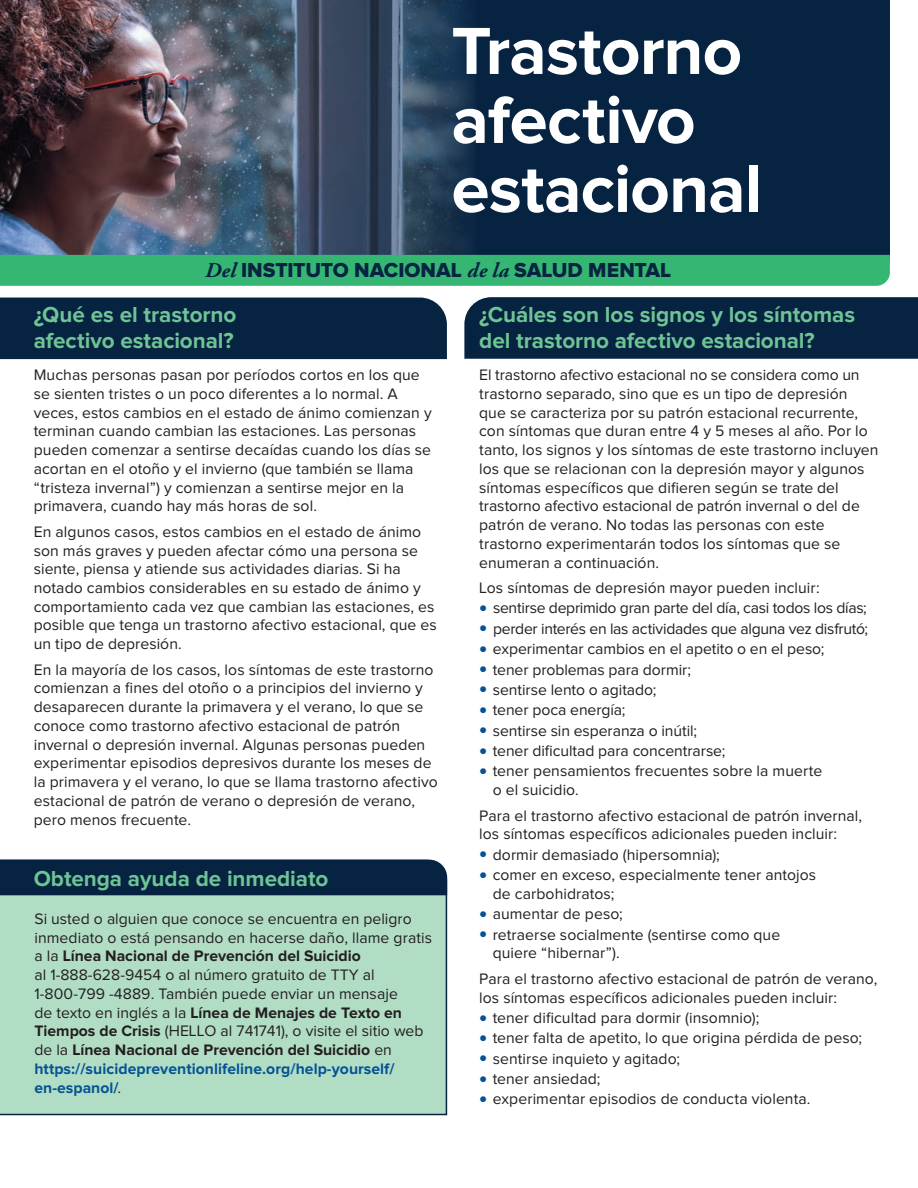
<style>
.page{position:relative;width:918px;height:1188px;background:#fff}
.page>*{position:absolute;margin:0;border:0;box-sizing:border-box;transform-origin:0 0}
.t1{font:700 69px/69px "Proxima Nova";letter-spacing:-.01em;color:#fff}
.t2{font:700 22.5px/25.5px "Proxima Nova";letter-spacing:-.005em;color:#6ec494}
.t3{font:21px "Proxima Nova Extrabld";color:#062341}
.t4{font:15.75px/18.8px "Proxima Nova";letter-spacing:.005em;color:#231f20}
.t5{font:15.75px "Proxima Nova";letter-spacing:-.02em;color:#231f20}
.s1{font-family:"Adobe Garamond Pro";font-weight:700;font-style:italic}
.s2{font-family:"Arial";font-size:13.5px;color:#055394}
.s3{font-weight:700}
.s4{font-weight:700;color:#055394}
</style>
<div class="page">
<div style="left:222px;top:0;width:668px;height:260px;background:#062341"></div>
<div style="left:464px;top:297px;width:454px;height:62px;background:#062341"></div>
<img style="left:0;top:0;width:475px;height:255px">
<div style="left:0;top:255px;width:890px;height:31px;background:#35b773"></div>
<div style="left:0;top:298px;width:447px;height:61px;background:#062341"></div>
<div style="left:0;top:859px;width:448px;height:257px;background:#b2ddc5"></div>
<div style="left:0;top:860px;width:447px;height:35px;background:#062341"></div>
<h1 class="t1" style="left:451px;top:19px;width:312px">Trastorno afectivo estacional</h1>
<p class="t3" style="left:205px;top:261px;width:468px"><span class="s1">Del</span> INSTITUTO NACIONAL <span class="s1">de la</span> SALUD MENTAL</p>
<h2 class="t2" style="left:34px;top:303px;width:204px">¿Qué es el trastorno afectivo estacional?</h2>
<p class="t4" style="left:34px;top:366px;width:400px">Muchas personas pasan por períodos cortos en los que se sienten tristes o un poco diferentes a lo normal. A veces, estos cambios en el estado de ánimo comienzan y terminan cuando cambian las estaciones. Las personas pueden comenzar a sentirse decaídas cuando los días se acortan en el otoño y el invierno (que también se llama “tristeza invernal”) y comienzan a sentirse mejor en la primavera, cuando hay más horas de sol.</p>
<p class="t4" style="left:34px;top:523px;width:404px">En algunos casos, estos cambios en el estado de ánimo son más graves y pueden afectar cómo una persona se siente, piensa y atiende sus actividades diarias. Si ha notado cambios considerables en su estado de ánimo y comportamiento cada vez que cambian las estaciones, es posible que tenga un trastorno afectivo estacional, que es un tipo de depresión.</p>
<p class="t4" style="left:34px;top:661px;width:406px">En la mayoría de los casos, los síntomas de este trastorno comienzan a fnes del otoño o a principios del invierno y desaparecen durante la primavera y el verano, lo que se conoce como trastorno afectivo estacional de patrón invernal o depresión invernal. Algunas personas pueden experimentar episodios depresivos durante los meses de la primavera y el verano, lo que se llama trastorno afectivo estacional de patrón de verano o depresión de verano, pero menos frecuente.</p>
<h2 class="t2" style="left:479px;top:303px;width:377px">¿Cuáles son los signos y los síntomas del trastorno afectivo estacional?</h2>
<p class="t4" style="left:479px;top:366px;width:401px">El trastorno afectivo estacional no se considera como un trastorno separado, sino que es un tipo de depresión<br>que se caracteriza por su patrón estacional recurrente, con síntomas que duran entre 4 y 5 meses al año. Por lo tanto, los signos y los síntomas de este trastorno incluyen los que se relacionan con la depresión mayor y algunos síntomas específcos que diferen según se trate del trastorno afectivo estacional de patrón invernal o del de patrón de verano. No todas las personas con este trastorno experimentarán todos los síntomas que se enumeran a continuación.</p>
<p class="t4" style="left:479px;top:579px;width:342px">Los síntomas de depresión mayor pueden incluir:</p>
<p class="t5" style="left:479px;top:601px;width:389px"><span class="s2">●</span> sentirse deprimido gran parte del día, casi todos los días;</p>
<p class="t5" style="left:479px;top:621px;width:390px"><span class="s2">●</span> perder interés en las actividades que alguna vez disfrutó;</p>
<p class="t4" style="left:479px;top:640px;width:347px"><span class="s2">●</span> experimentar cambios en el apetito o en el peso;</p>
<p class="t4" style="left:479px;top:661px;width:213px"><span class="s2">●</span> tener problemas para dormir;</p>
<p class="t4" style="left:479px;top:681px;width:179px"><span class="s2">●</span> sentirse lento o agitado;</p>
<p class="t4" style="left:479px;top:701px;width:148px"><span class="s2">●</span> tener poca energía;</p>
<p class="t4" style="left:479px;top:722px;width:219px"><span class="s2">●</span> sentirse sin esperanza o inútil;</p>
<p class="t4" style="left:479px;top:742px;width:248px"><span class="s2">●</span> tener difcultad para concentrarse;</p>
<p class="t4" style="left:493px;top:762px;width:331px;text-indent:-14px"><span class="s2">●</span> tener pensamientos frecuentes sobre la muerte o el suicidio.</p>
<p class="t4" style="left:479px;top:807px;width:384px">Para el trastorno afectivo estacional de patrón invernal, los síntomas específcos adicionales pueden incluir:</p>
<p class="t4" style="left:479px;top:846px;width:242px"><span class="s2">●</span> dormir demasiado (hipersomnia);</p>
<p class="t4" style="left:493px;top:866px;width:325px;text-indent:-14px"><span class="s2">●</span> comer en exceso, especialmente tener antojos de carbohidratos;</p>
<p class="t4" style="left:479px;top:905px;width:145px"><span class="s2">●</span> aumentar de peso;</p>
<p class="t4" style="left:493px;top:926px;width:289px;text-indent:-14px"><span class="s2">●</span> retraerse socialmente (sentirse como que quiere “hibernar”).</p>
<p class="t4" style="left:479px;top:970px;width:400px">Para el trastorno afectivo estacional de patrón de verano, los síntomas específcos adicionales pueden incluir:</p>
<p class="t4" style="left:479px;top:1009px;width:282px"><span class="s2">●</span> tener difcultad para dormir (insomnio);</p>
<p class="t4" style="left:479px;top:1029px;width:384px"><span class="s2">●</span> tener falta de apetito, lo que origina pérdida de peso;</p>
<p class="t4" style="left:479px;top:1050px;width:202px"><span class="s2">●</span> sentirse inquieto y agitado;</p>
<p class="t4" style="left:479px;top:1070px;width:123px"><span class="s2">●</span> tener ansiedad;</p>
<p class="t4" style="left:479px;top:1091px;width:333px"><span class="s2">●</span> experimentar episodios de conducta violenta.</p>
<h2 class="t2" style="left:34px;top:867px;width:296px">Obtenga ayuda de inmediato</h2>
<p class="t4" style="left:34px;top:910px;width:399px">Si usted o alguien que conoce se encuentra en peligro inmediato o está pensando en hacerse daño, llame gratis a la <span class="s3">Línea Nacional de Prevención del Suicidio<br></span>al 1-888-628-9454 o al número gratuito de TTY al 1-800-799 -4889. También puede enviar un mensaje<br>de texto en inglés a la <span class="s3">Línea de Menajes de Texto en Tiempos de Crisis</span> (HELLO al 741741), o visite el sitio web de la <span class="s3">Línea Nacional de Prevención del Suicidio</span> en <span class="s4">https://suicidepreventionlifeline.org/help-yourself/ en-espanol/</span>.</p>
</div>
